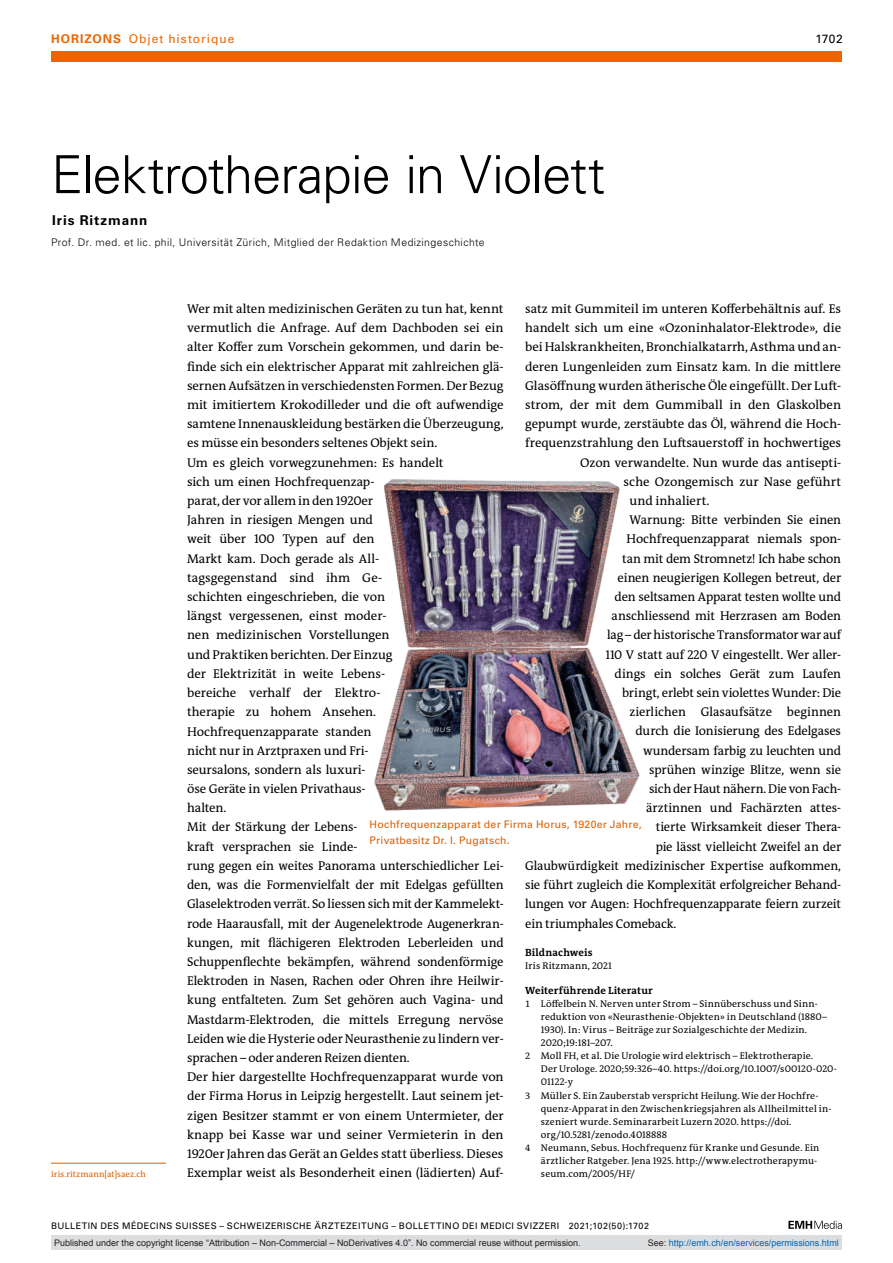
<style>
.page{position:relative;width:893px;height:1263px;background:#fff}
.page>*{position:absolute;margin:0;border:0;box-sizing:border-box;transform-origin:0 0}
.t1{font:300 52.5px "Univers LT Std";letter-spacing:-.02em;color:#000}
.t2{font:700 13.5px "Univers LT Std";letter-spacing:.065em;color:#000}
.t3{font:12.75px/19.2px "The Antiqua B W5 Plain";letter-spacing:-.005em;color:#000}
.t4{font:12px "Univers LT Std";letter-spacing:.08em;color:#ec6500}
.t5{font:12px "Univers LT Std";color:#000}
.t6{font:300 10.5px "Univers LT Std";letter-spacing:.04em;color:#000}
.t7{font:10.5px/15.8px "Univers LT Std";letter-spacing:.025em;color:#da5e00}
.t8{font:700 10.5px "The Antiqua B W7";letter-spacing:.015em;color:#000}
.t9{font:9.75px "The Antiqua B W5 Plain";letter-spacing:.015em;color:#000}
.t10{font:9px "Arial";color:#231f20}
.t11{font:9px "Univers LT Std";letter-spacing:.05em;color:#000}
.t12{font:9px "Arial";color:#0066b3}
.t13{font:8.7px "The Antiqua B W5 Plain";letter-spacing:.015em;color:#da5e00}
.s1{font-weight:700}
.s2{font-size:9.3px}
.s3{color:#231f20}
</style>
<div class="page">
<svg style="left:788px;top:1221px;width:54px;height:8px"></svg>
<img style="left:374px;top:479px;width:266px;height:332px">
<hr style="left:51px;top:1163px;width:115px;height:1px;background:#da5e00">
<div style="left:51px;top:51px;width:791px;height:11px;background:#ec6500"></div>
<div style="left:51px;top:1235px;width:791px;height:15px;background:#dcdddf"></div>
<p class="t4" style="left:51px;top:31px;width:185px"><span class="s1">HORIZONS</span> Objet historique</p>
<p class="t5" style="left:815px;top:31px;width:29px">1702</p>
<h1 class="t1" style="left:51px;top:143px;width:556px">Elektrotherapie in Violett</h1>
<p class="t2" style="left:52px;top:212px;width:97px">Iris Ritzmann</p>
<p class="t6" style="left:51px;top:236px;width:435px">Prof. Dr. med. et lic. phil, Universität Zürich, Mitglied der Redaktion Medizingeschichte</p>
<p class="t3" style="left:187px;top:299px;width:318px">Wer mit alten medizinischen Geräten zu tun hat, kennt vermutlich die Anfrage. Auf dem Dachboden sei ein alter Koffer zum Vorschein gekommen, und darin be&shy;finde sich ein elektrischer Apparat mit zahlreichen glä&shy;sernen Aufsätzen in verschiedensten Formen. Der Bezug mit imitiertem Krokodilleder und die oft aufwendige samtene Innenauskleidung bestärken die Überzeugung, es müsse ein besonders seltenes Objekt sein.<br>Um es gleich vorwegzunehmen: Es handelt<br>sich um einen Hochfrequenzap-<br>parat, der vor allem in den 1920er<br>Jahren in riesigen Mengen und<br>weit über 100 Typen auf den<br>Markt kam. Doch gerade als All-<br>tagsgegenstand sind ihm Ge-<br>schichten eingeschrieben, die von<br>längst vergessenen, einst moder-<br>nen medizinischen Vorstellungen<br>und Praktiken berichten. Der Einzug<br>der Elektrizität in weite Lebens-<br>bereiche verhalf der Elektro-<br>therapie zu hohem Ansehen.<br>Hochfrequenzapparate standen<br>nicht nur in Arztpraxen und Fri-<br>seursalons, sondern als luxuri-<br>öse Geräte in vielen Privathaus-<br>halten.<br>Mit der Stärkung der Lebens-<br>kraft versprachen sie Linde-<br>rung gegen ein weites Panorama unterschiedlicher Lei&shy;den, was die Formenvielfalt der mit Edelgas gefüllten Glaselektroden verrät. So liessen sich mit der Kammelekt&shy;rode Haarausfall, mit der Augenelektrode Augenerkran&shy;kungen, mit flächigeren Elektroden Leberleiden und Schuppenflechte bekämpfen, während sondenförmige Elektroden in Nasen, Rachen oder Ohren ihre Heilwir&shy;kung entfalteten. Zum Set gehören auch Vagina- und Mastdarm-Elektroden, die mittels Erregung nervöse Leiden wie die Hysterie oder Neurasthenie zu lindern ver&shy;sprachen – oder anderen Reizen dienten.<br>Der hier dargestellte Hochfrequenzapparat wurde von der Firma Horus in Leipzig hergestellt. Laut seinem jet&shy;zigen Besitzer stammt er von einem Untermieter, der knapp bei Kasse war und seiner Vermieterin in den 1920er Jahren das Gerät an Geldes statt überliess. Dieses Exemplar weist als Besonderheit einen (lädierten) Auf-</p>
<p class="t3" style="left:525px;top:299px;width:318px">satz mit Gummiteil im unteren Kofferbehältnis auf. Es</p>
<p class="t3" style="left:525px;top:318px;width:317px">handelt sich um eine «Ozoninhalator-Elektrode», die</p>
<p class="t3" style="left:525px;top:338px;width:317px">bei Halskrankheiten, Bronchialkatarrh, Asthma und an-</p>
<p class="t3" style="left:525px;top:357px;width:317px">deren Lungenleiden zum Einsatz kam. In die mittlere</p>
<p class="t3" style="left:525px;top:376px;width:317px">Glasöffnung wurden ätherische Öle eingefüllt. Der Luft-</p>
<p class="t3" style="left:525px;top:395px;width:317px">strom, der mit dem Gummiball in den Glaskolben</p>
<p class="t3" style="left:525px;top:414px;width:317px">gepumpt wurde, zerstäubte das Öl, während die Hoch-</p>
<p class="t3" style="left:525px;top:434px;width:317px">frequenzstrahlung den Luftsauerstoff in hochwertiges</p>
<p class="t3" style="left:580px;top:453px;width:263px">Ozon verwandelte. Nun wurde das antisepti-</p>
<p class="t3" style="left:624px;top:472px;width:219px">sche Ozongemisch zur Nase geführt</p>
<p class="t3" style="left:630px;top:491px;width:81px">und inhaliert.</p>
<p class="t3" style="left:630px;top:510px;width:213px">Warnung: Bitte verbinden Sie einen</p>
<p class="t3" style="left:627px;top:530px;width:216px">Hochfrequenzapparat niemals spon-</p>
<p class="t3" style="left:622px;top:549px;width:220px">tan mit dem Stromnetz! Ich habe schon</p>
<p class="t3" style="left:618px;top:568px;width:225px">einen neugierigen Kollegen betreut, der</p>
<p class="t3" style="left:615px;top:587px;width:228px">den seltsamen Apparat testen wollte und</p>
<p class="t3" style="left:612px;top:606px;width:231px">anschliessend mit Herzrasen am Boden</p>
<p class="t3" style="left:607px;top:626px;width:236px">lag – der historische Transformator war auf</p>
<p class="t3" style="left:606px;top:645px;width:237px">110 V statt auf 220 V eingestellt. Wer aller-</p>
<p class="t3" style="left:615px;top:664px;width:228px">dings ein solches Gerät zum Laufen</p>
<p class="t3" style="left:622px;top:683px;width:220px">bringt, erlebt sein violettes Wunder: Die</p>
<p class="t3" style="left:630px;top:702px;width:213px">zierlichen Glasaufsätze beginnen</p>
<p class="t3" style="left:636px;top:722px;width:207px">durch die Ionisierung des Edelgases</p>
<p class="t3" style="left:643px;top:741px;width:200px">wundersam farbig zu leuchten und</p>
<p class="t3" style="left:649px;top:760px;width:193px">sprühen winzige Blitze, wenn sie</p>
<p class="t3" style="left:649px;top:779px;width:194px">sich der Haut nähern. Die von Fach-</p>
<p class="t3" style="left:646px;top:798px;width:197px">ärztinnen und Fachärzten attes-</p>
<p class="t3" style="left:656px;top:818px;width:187px">tierte Wirksamkeit dieser Thera-</p>
<p class="t3" style="left:656px;top:837px;width:187px">pie lässt vielleicht Zweifel an der</p>
<p class="t3" style="left:525px;top:856px;width:317px">Glaubwürdigkeit medizinischer Expertise aufommen,</p>
<p class="t3" style="left:525px;top:875px;width:317px">sie führt zugleich die Komplexität erfolgreicher Behand-</p>
<p class="t3" style="left:525px;top:894px;width:317px">lungen vor Augen: Hochfrequenzapparate feiern zurzeit</p>
<p class="t3" style="left:525px;top:914px;width:153px">ein triumphales Comeback.</p>
<p class="t8" style="left:525px;top:945px;width:69px">Bildnachweis</p>
<p class="t9" style="left:525px;top:960px;width:88px">Iris Ritzmann, 2021</p>
<p class="t8" style="left:525px;top:983px;width:129px">Weiterführende Literatur</p>
<p class="t9" style="left:525px;top:997px;width:294px"><span class="s2">1</span> Löffelbein N. Nerven unter Strom – Sinnüberschuss und Sinn-</p>
<p class="t9" style="left:541px;top:1010px;width:288px">reduktion von «Neurasthenie-Objekten» in Deutschland (1880–</p>
<p class="t9" style="left:541px;top:1023px;width:268px">1930). In: Virus – Beiträge zur Sozialgeschichte der Medizin.</p>
<p class="t9" style="left:541px;top:1036px;width:73px">2020;19:181–207.</p>
<p class="t9" style="left:525px;top:1049px;width:290px"><span class="s2">2</span> Moll FH, et al. Die Urologie wird elektrisch – Elektrotherapie.</p>
<p class="t9" style="left:541px;top:1063px;width:297px">Der Urologe. 2020;59:326–40. https://doi.org/10.1007/s00120-020-</p>
<p class="t9" style="left:541px;top:1076px;width:34px">01122-y</p>
<p class="t9" style="left:525px;top:1089px;width:295px"><span class="s2">3</span> Müller S. Ein Zauberstab verspricht Heilung. Wie der Hochfre-</p>
<p class="t9" style="left:541px;top:1102px;width:292px">quenz-Apparat in den Zwischenkriegsjahren als Allheilmittel in-</p>
<p class="t9" style="left:541px;top:1115px;width:252px">szeniert wurde. Seminararbeit Luzern 2020. https://doi.</p>
<p class="t9" style="left:541px;top:1128px;width:128px">org/10.5281/zenodo.4018888</p>
<p class="t9" style="left:525px;top:1141px;width:296px"><span class="s2">4</span> Neumann, Sebus. Hochfrequenz für Kranke und Gesunde. Ein</p>
<p class="t9" style="left:541px;top:1154px;width:278px">ärztlicher Ratgeber. Jena 1925. http://www.electrotherapymu-</p>
<p class="t7" style="left:369px;top:817px;width:274px">Hochfrequenzapparat der Firma Horus, 1920er Jahre,<br>Privatbesitz Dr. I. Pugatsch.</p>
<p class="t13" style="left:51px;top:1169px;width:96px">iris.ritzmann[at]saez.ch</p>
<p class="t9" style="left:541px;top:1168px;width:96px">seum.com/2005/HF/</p>
<p class="t11" style="left:51px;top:1220px;width:599px">BULLETIN DES MÉDECINS SUISSES – SCHWEIZERISCHE ÄRZTEZEITUNG – BOLLETTINO DEI MEDICI SVIZZERI 2021;102(50):1702</p>
<p class="t10" style="left:54px;top:1237px;width:528px">Published under the copyright license “Attribution – Non-Commercial – NoDerivatives 4.0”. No commercial reuse without permission.</p>
<p class="t12" style="left:648px;top:1237px;width:193px"><span class="s3">See:</span> http://emh.ch/en/services/permissions.html</p>
</div>
